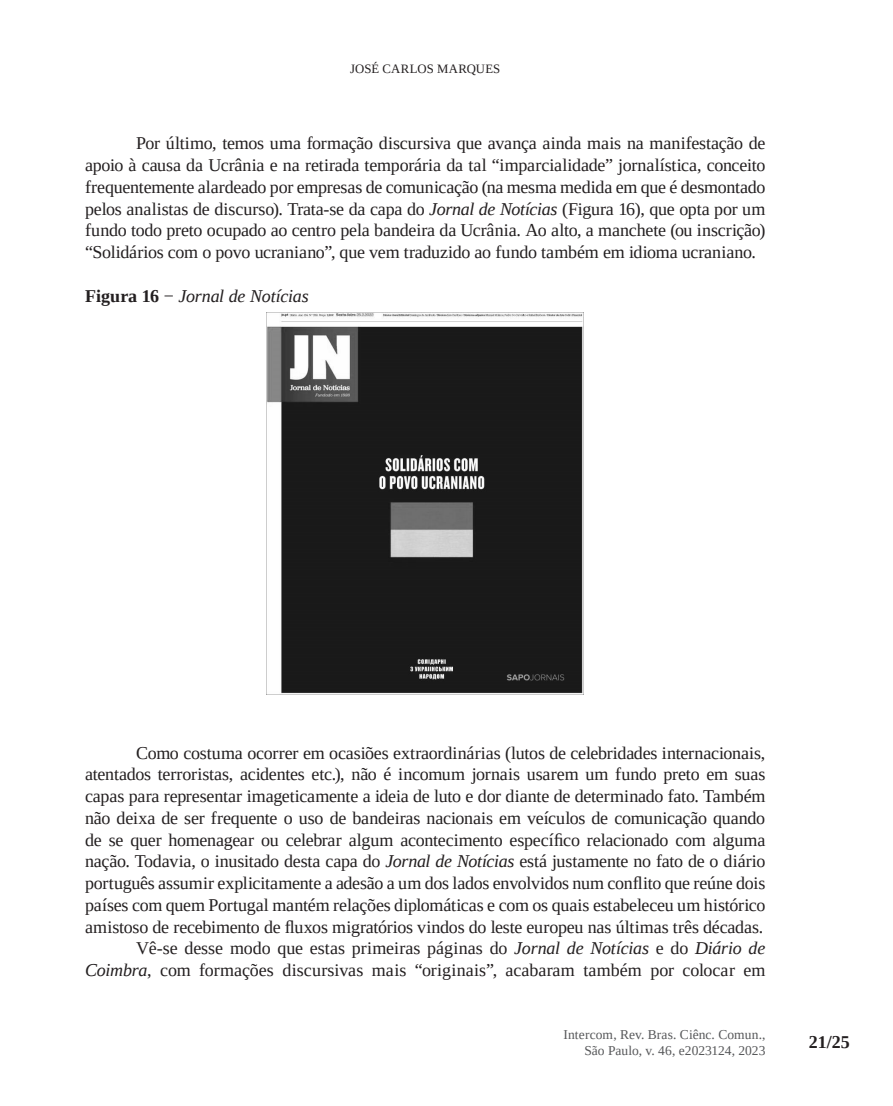
<style>
.page{position:relative;width:893px;height:1106px;background:#fff}
.page>*{position:absolute;margin:0;border:0;box-sizing:border-box;transform-origin:0 0}
.TEXTO_CORRIDO{font:18px/21.8px "Liberation Serif";letter-spacing:-.005em;color:#231f20;text-align:justify}
.TÍTULOS_QUADROS_E_FIGURAS{font:italic 18px "Liberation Serif";letter-spacing:-.01em;color:#231f20}
.t1{font:700 18px "Liberation Serif";color:#231f20}
.t2{font:13.5px/16.2px "Liberation Serif";color:#57585a;text-align:right}
.t3{font:12.75px "Liberation Serif";color:#231f20}
.s1{font-style:italic}
.s2{font-weight:700;font-style:normal}
.s3{font-style:normal}
</style>
<div class="page">
<img style="left:267px;top:313px;width:317px;height:382px">
<p class="t3" style="left:350px;top:60px;width:151px">JOSÉ CARLOS MARQUES</p>
<p class="TEXTO_CORRIDO" style="left:85px;top:132px;width:682px;text-indent:51px">Por último, temos uma formação discursiva que avança ainda mais na manifestação de apoio à causa da Ucrânia e na retirada temporária da tal “imparcialidade” jornalística, conceito frequentemente alardeado por empresas de comunicação (na mesma medida em que é desmontado pelos analistas de discurso). Trata-se da capa do <span class="s1">Jornal de Notícias</span> (Figura 16), que opta por um fundo todo preto ocupado ao centro pela bandeira da Ucrânia. Ao alto, a manchete (ou inscrição) “Solidários com o povo ucraniano”, que vem traduzido ao fundo também em idioma ucraniano.</p>
<p class="TÍTULOS_QUADROS_E_FIGURAS" style="left:85px;top:284px;width:225px"><span class="s2">Figura 16</span> <span class="s3">−</span> Jornal de Notícias</p>
<p class="TEXTO_CORRIDO" style="left:85px;top:741px;width:682px;text-indent:51px">Como costuma ocorrer em ocasiões extraordinárias (lutos de celebridades internacionais, atentados terroristas, acidentes etc.), não é incomum jornais usarem um fundo preto em suas capas para representar imageticamente a ideia de luto e dor diante de determinado fato. Também não deixa de ser frequente o uso de bandeiras nacionais em veículos de comunicação quando de se quer homenagear ou celebrar algum acontecimento específico relacionado com alguma nação. Todavia, o inusitado desta capa do <span class="s1">Jornal de Notícias</span> está justamente no fato de o diário português assumir explicitamente a adesão a um dos lados envolvidos num conflito que reúne dois países com quem Portugal mantém relações diplomáticas e com os quais estabeleceu um histórico amistoso de recebimento de fluxos migratórios vindos do leste europeu nas últimas três décadas.</p>
<p class="TEXTO_CORRIDO" style="left:85px;top:937px;width:682px;text-align:right">Vê-se desse modo que estas primeiras páginas do <span class="s1">Jornal de Notícias</span> e do <span class="s1">Diário de<br>Coimbra</span>, com formações discursivas mais “originais”, acabaram também por colocar em</p>
<p class="t2" style="left:563px;top:1026px;width:204px">Intercom, Rev. Bras. Ciênc. Comun.,<br>São Paulo, v. 46, e2023124, 2023</p>
<p class="t1" style="left:809px;top:1030px;width:43px">21/25</p>
</div>
